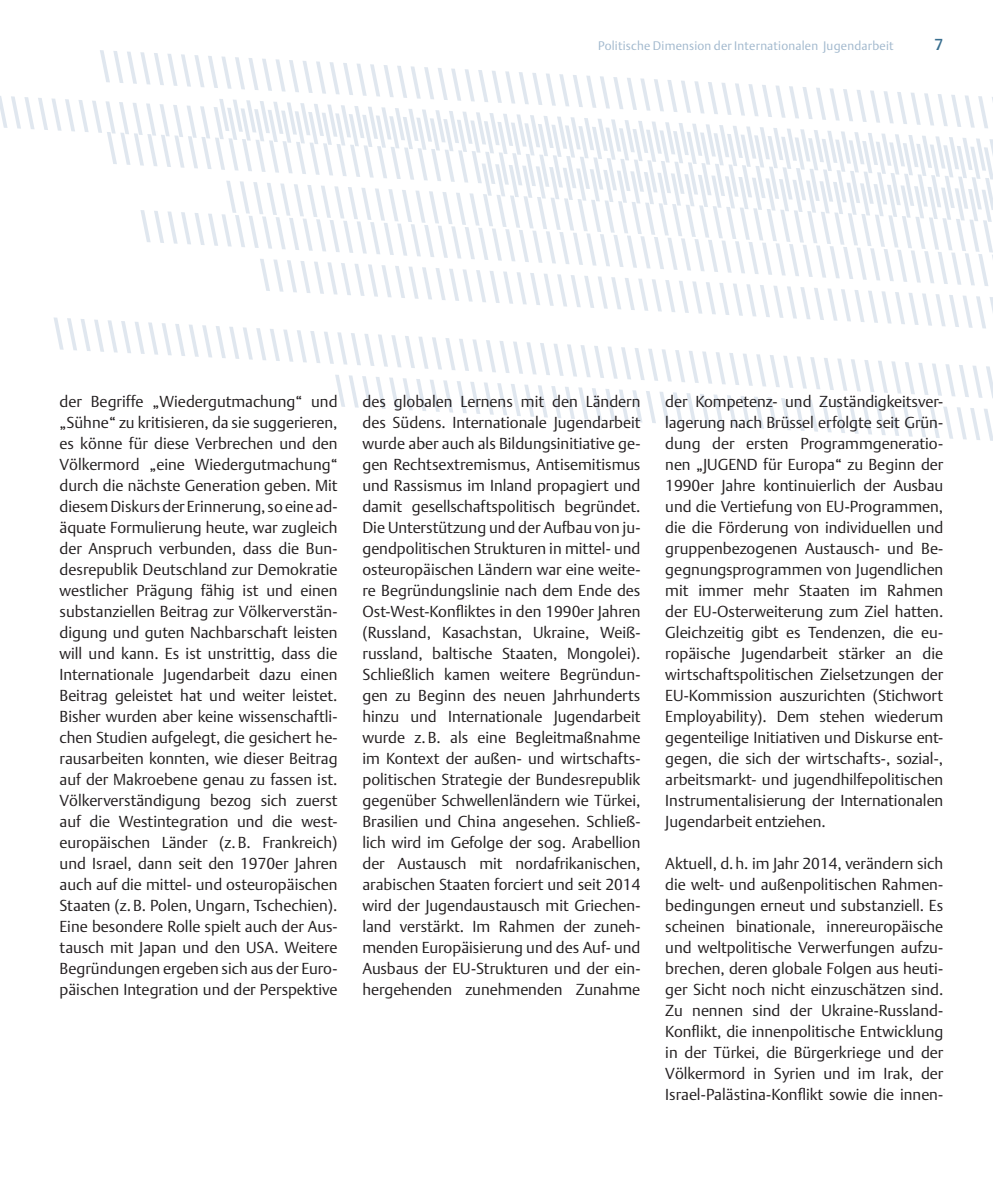
<style>
.page{position:relative;width:993px;height:1191px;background:#fff}
.page>*{position:absolute;margin:0;border:0;box-sizing:border-box;transform-origin:0 0}
.t1{font:300 15.75px/21px "DTL Argo T";color:#231f20;text-align:justify}
.t2{font:500 15.75px "DTL Argo T";color:#386e8f}
.t3{font:300 12.25px "DTL Argo T";letter-spacing:.015em;color:#a1b8cd}
</style>
<div class="page">
<svg style="left:229px;top:195px;width:248px;height:15px"></svg>
<svg style="left:100px;top:50px;width:787px;height:42px"></svg>
<svg style="left:483px;top:195px;width:509px;height:15px"></svg>
<svg style="left:0;top:92px;width:992px;height:103px"></svg>
<svg style="left:496px;top:302px;width:496px;height:15px"></svg>
<svg style="left:140px;top:210px;width:852px;height:92px"></svg>
<svg style="left:476px;top:413px;width:516px;height:28px"></svg>
<svg style="left:54px;top:317px;width:938px;height:96px"></svg>
<p class="t3" style="left:598px;top:39px;width:297px">Politische Dimension der Internationalen Jugendarbeit</p>
<p class="t2" style="left:934px;top:35px;width:10px">7</p>
<p class="t1" style="left:60px;top:391px;width:279px">der Begriffe „Wiedergutmachung“ und „Sühne“ zu kritisieren, da sie suggerieren, es könne für diese Verbrechen und den Völkermord „eine Wiedergutmachung“ durch die nächste Generation geben. Mit diesem Diskurs der Erinnerung, so eine ad&shy;äquate Formulierung heute, war zugleich der Anspruch verbunden, dass die Bun&shy;desrepublik Deutschland zur Demokratie westlicher Prägung fähig ist und einen substanziellen Beitrag zur Völkerverstän&shy;digung und guten Nachbarschaft leisten will und kann. Es ist unstrittig, dass die Internationale Jugendarbeit dazu einen Beitrag geleistet hat und weiter leistet.<br>Bisher wurden aber keine wissenschaftli&shy;chen Studien aufgelegt, die gesichert he&shy;rausarbeiten konnten, wie dieser Beitrag auf der Makroebene genau zu fassen ist.<br>Völkerverständigung bezog sich zuerst auf die Westintegration und die west&shy;europäischen Länder (z.B. Frankreich) und Israel, dann seit den 1970er Jahren auch auf die mittel- und osteuropäischen Staaten (z.B. Polen, Ungarn, Tschechien).<br>Eine besondere Rolle spielt auch der Aus&shy;tausch mit Japan und den USA. Weitere Begründungen ergeben sich aus der Euro&shy;päischen Integration und der Perspektive</p>
<p class="t1" style="left:362px;top:391px;width:279px">des globalen Lernens mit den Ländern des Südens. Internationale Jugendarbeit wurde aber auch als Bildungsinitiative ge&shy;gen Rechtsextremismus, Antisemitismus und Rassismus im Inland propagiert und damit gesellschaftspolitisch begründet.<br>Die Unterstützung und der Aufbau von ju&shy;gendpolitischen Strukturen in mittel- und osteuropäischen Ländern war eine weite&shy;re Begründungslinie nach dem Ende des Ost-West-Konfliktes in den 1990er Jahren (Russland, Kasachstan, Ukraine, Weiß&shy;russland, baltische Staaten, Mongolei).<br>Schließlich kamen weitere Begründun&shy;gen zu Beginn des neuen Jahrhunderts hinzu und Internationale Jugendarbeit wurde z.B. als eine Begleitmaßnahme im Kontext der außen- und wirtschafts&shy;politischen Strategie der Bundesrepublik gegenüber Schwellenländern wie Türkei, Brasilien und China angesehen. Schließ&shy;lich wird im Gefolge der sog. Arabellion der Austausch mit nordafrikanischen, arabischen Staaten forciert und seit 2014 wird der Jugendaustausch mit Griechen&shy;land verstärkt. Im Rahmen der zuneh&shy;menden Europäisierung und des Auf- und Ausbaus der EU-Strukturen und der ein&shy;hergehenden zunehmenden Zunahme</p>
<p class="t1" style="left:665px;top:391px;width:279px">der Kompetenz- und Zuständigkeitsver&shy;lagerung nach Brüssel erfolgte seit Grün&shy;dung der ersten Programmgeneratio&shy;nen „JUGEND für Europa“ zu Beginn der 1990er Jahre kontinuierlich der Ausbau und die Vertiefung von EU-Programmen, die die Förderung von individuellen und gruppenbezogenen Austausch- und Be&shy;gegnungsprogrammen von Jugendlichen mit immer mehr Staaten im Rahmen der EU-Osterweiterung zum Ziel hatten.<br>Gleichzeitig gibt es Tendenzen, die eu&shy;ropäische Jugendarbeit stärker an die wirtschaftspolitischen Zielsetzungen der EU-Kommission auszurichten (Stichwort Employability). Dem stehen wiederum gegenteilige Initiativen und Diskurse ent&shy;gegen, die sich der wirtschafts-, sozial-, arbeitsmarkt- und jugendhilfepolitischen Instrumentalisierung der Internationalen Jugendarbeit entziehen.</p>
<p class="t1" style="left:665px;top:853px;width:279px">Aktuell, d.h. im Jahr 2014, verändern sich die welt- und außenpolitischen Rahmen&shy;bedingungen erneut und substanziell. Es scheinen binationale, innereuropäische und weltpolitische Verwerfungen aufzu&shy;brechen, deren globale Folgen aus heuti&shy;ger Sicht noch nicht einzuschätzen sind.<br>Zu nennen sind der Ukraine-Russland-Konflikt, die innenpolitische Entwicklung in der Türkei, die Bürgerkriege und der Völkermord in Syrien und im Irak, der Israel-Palästina-Konflikt sowie die innen-</p>
</div>
